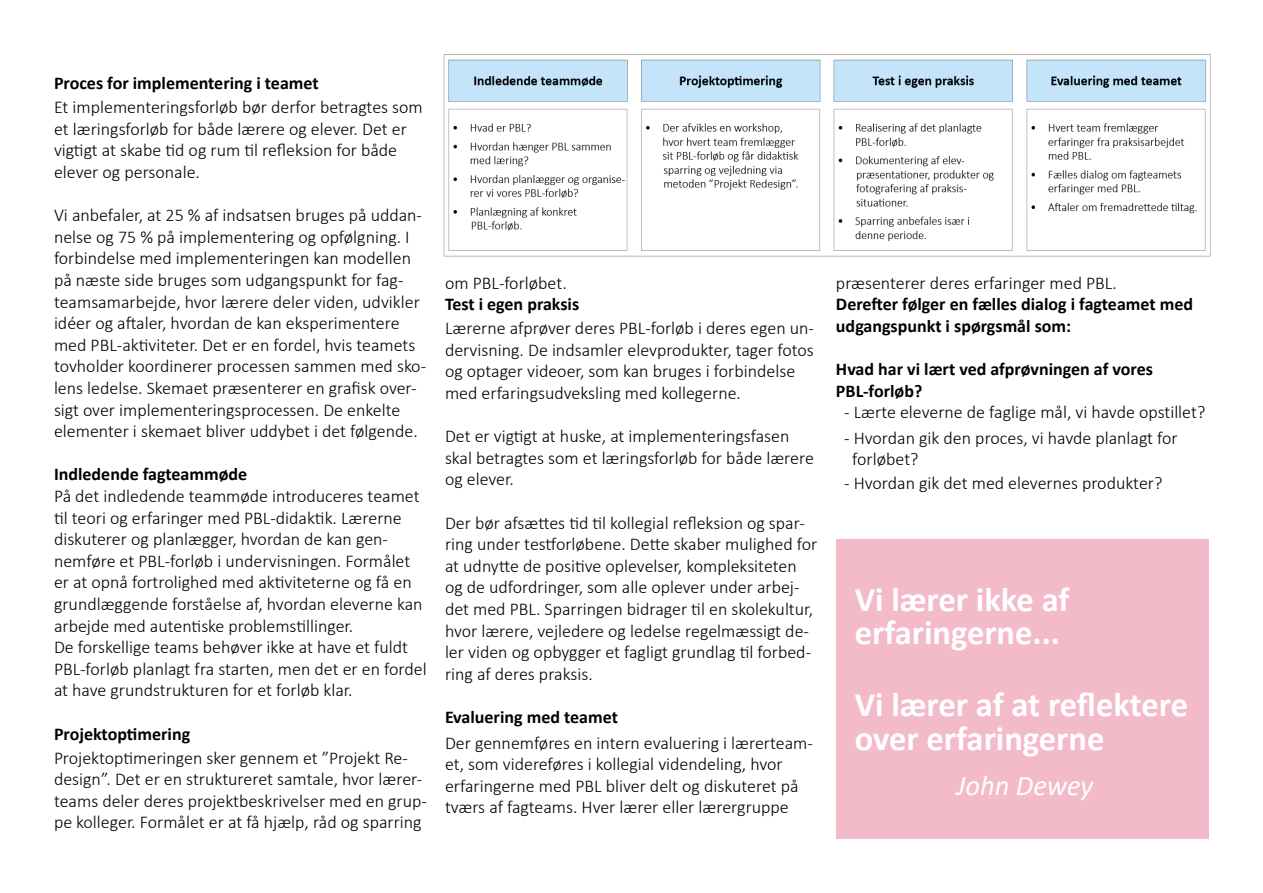
<style>
.page{position:relative;width:1263px;height:893px;background:#fff}
.page>*{position:absolute;margin:0;border:0;box-sizing:border-box;transform-origin:0 0}
.t1{font:700 34.5px "Calibri";color:#fff}
.t2{font:italic 28.5px "Calibri";color:#fff}
.t3{font:300 18px/21.6px "Calibri";color:#000}
.t4{font:700 18px/21.6px "Calibri";color:#000}
</style>
<div class="page">
<div style="left:836px;top:539px;width:373px;height:300px;background:#f3baca"></div>
<img style="left:443px;top:54px;width:768px;height:203px">
<div style="left:658px;top:200px;width:153px;height:43px;background:#fff"></div>
<p class="t4" style="left:54px;top:72px;width:266px">Proces for implementering i teamet</p>
<p class="t3" style="left:54px;top:96px;width:370px">Et implementeringsforløb bør derfor betragtes som et læringsforløb for både lærere og elever. Det er vigtigt at skabe tid og rum til refleksion for både elever og personale.</p>
<p class="t3" style="left:54px;top:204px;width:374px">Vi anbefaler, at 25 % af indsatsen bruges på uddan&shy;nelse og 75 % på implementering og opfølgning. I forbindelse med implementeringen kan modellen på næste side bruges som udgangspunkt for fag&shy;teamsamarbejde, hvor lærere deler viden, udvikler idéer og aftaler, hvordan de kan eksperimentere med PBL-aktiviteter. Det er en fordel, hvis teamets tovholder koordinerer processen sammen med sko&shy;lens ledelse. Skemaet præsenterer en grafisk over&shy;sigt over implementeringsprocessen. De enkelte elementer i skemaet bliver uddybet i det følgende.</p>
<p class="t4" style="left:54px;top:464px;width:195px">Indledende fagteammøde</p>
<p class="t3" style="left:54px;top:485px;width:370px">På det indledende teammøde introduceres teamet til teori og erfaringer med PBL-didaktik. Lærerne diskuterer og planlægger, hvordan de kan gen&shy;nemføre et PBL-forløb i undervisningen. Formålet er at opnå fortrolighed med aktiviteterne og få en grundlæggende forståelse af, hvordan eleverne kan arbejde med autentiske problemstillinger.</p>
<p class="t3" style="left:54px;top:636px;width:374px">De forskellige teams behøver ikke at have et fuldt<br>PBL-forløb planlagt fra starten, men det er en fordel at have grundstrukturen for et forløb klar.</p>
<p class="t4" style="left:54px;top:723px;width:138px">Projektoptimering</p>
<p class="t3" style="left:54px;top:747px;width:374px">Projektoptimeringen sker gennem et ”Projekt Re&shy;design”. Det er en struktureret samtale, hvor lærer&shy;teams deler deres projektbeskrivelser med en grup&shy;pe kolleger. Formålet er at få hjælp, råd og sparring</p>
<p class="t3" style="left:445px;top:272px;width:123px">om PBL-forløbet.</p>
<p class="t4" style="left:445px;top:293px;width:136px">Test i egen praksis</p>
<p class="t3" style="left:445px;top:317px;width:370px">Lærerne afprøver deres PBL-forløb i deres egen un&shy;dervisning. De indsamler elevprodukter, tager fotos og optager videoer, som kan bruges i forbindelse med erfaringsudveksling med kollegerne.</p>
<p class="t3" style="left:445px;top:425px;width:370px">Det er vigtigt at huske, at implementeringsfasen skal betragtes som et læringsforløb for både lærere og elever.</p>
<p class="t3" style="left:445px;top:512px;width:374px">Der bør afsættes tid til kollegial refleksion og spar&shy;ring under testforløbene. Dette skaber mulighed for at udnytte de positive oplevelser, kompleksiteten og de udfordringer, som alle oplever under arbej&shy;det med PBL. Sparringen bidrager til en skolekultur, hvor lærere, vejledere og ledelse regelmæssigt de&shy;ler viden og opbygger et fagligt grundlag til forbed&shy;ring af deres praksis.</p>
<p class="t4" style="left:445px;top:706px;width:174px">Evaluering med teamet</p>
<p class="t3" style="left:445px;top:732px;width:369px">Der gennemføres en intern evaluering i lærerteam&shy;et, som videreføres i kollegial videndeling, hvor erfaringerne med PBL bliver delt og diskuteret på tværs af fagteams. Hver lærer eller lærergruppe</p>
<p class="t3" style="left:836px;top:272px;width:282px">præsenterer deres erfaringer med PBL.</p>
<p class="t4" style="left:836px;top:293px;width:359px">Derefter følger en fælles dialog i fagteamet med udgangspunkt i spørgsmål som:</p>
<p class="t4" style="left:836px;top:358px;width:318px">Hvad har vi lært ved afprøvningen af vores<br>PBL-forløb?</p>
<p class="t3" style="left:844px;top:401px;width:363px">- Lærte eleverne de faglige mål, vi havde opstillet?</p>
<p class="t3" style="left:844px;top:427px;width:335px">- Hvordan gik den proces, vi havde planlagt for</p>
<p class="t3" style="left:852px;top:448px;width:68px">forløbet?</p>
<p class="t3" style="left:844px;top:472px;width:320px">- Hvordan gik det med elevernes produkter?</p>
<p class="t1" style="left:855px;top:577px;width:216px">Vi lærer ikke af</p>
<p class="t1" style="left:855px;top:610px;width:207px">erfaringerne...</p>
<p class="t1" style="left:855px;top:682px;width:335px">Vi lærer af at reflektere</p>
<p class="t1" style="left:855px;top:717px;width:251px">over erfaringerne</p>
<p class="t2" style="left:956px;top:766px;width:138px">John Dewey</p>
</div>
